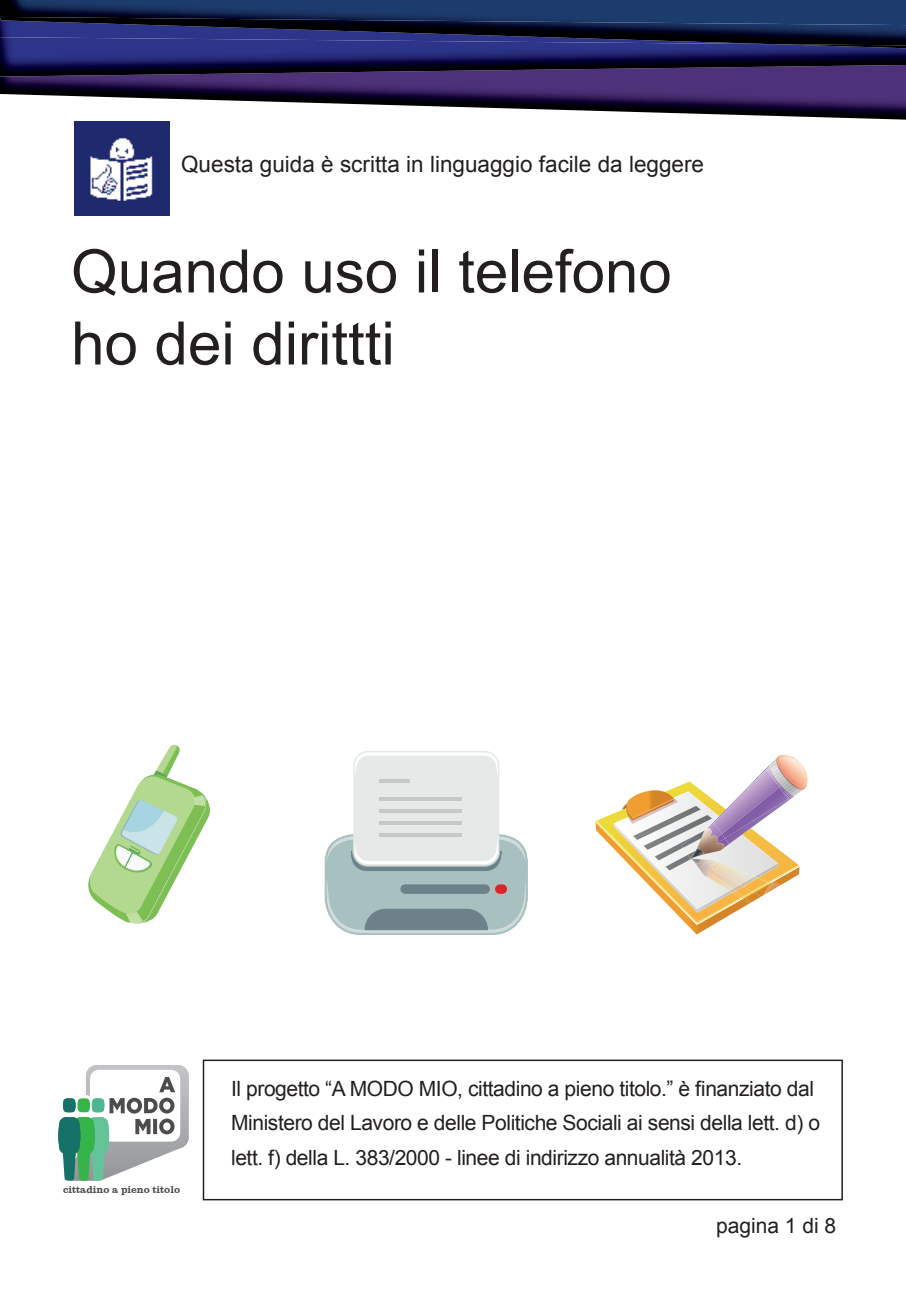
<style>
.page{position:relative;width:906px;height:1289px;background:#fff}
.page>*{position:absolute;margin:0;border:0;box-sizing:border-box;transform-origin:0 0}
.t1{font:60px/72px "Arial";color:#231f20}
.t2{font:22.5px "Arial";color:#231f20}
.t3{font:21px/34.5px "Arial";letter-spacing:-.02em;color:#231f20}
.t4{font:21px "Arial";color:#231f20}
.t5{font:10.2px "Clarendon";color:#4b4c4d}
</style>
<div class="page">
<img style="left:0;top:77px;width:906px;height:43px">
<img style="left:0;top:45px;width:906px;height:32px">
<img style="left:0;top:0;width:906px;height:17px">
<img style="left:0;top:17px;width:906px;height:28px">
<img style="left:773px;top:44px;width:133px;height:4px">
<img style="left:75px;top:122px;width:94px;height:93px">
<img style="left:203px;top:1059px;width:640px;height:141px">
<svg style="left:58px;top:1065px;width:131px;height:115px"></svg>
<svg style="left:88px;top:745px;width:122px;height:178px"></svg>
<div style="left:353px;top:750px;width:146px;height:115px;background:#e7e9e8;border-radius:15px"></div>
<svg style="left:355px;top:752px;width:143px;height:22px"></svg>
<hr style="left:379px;top:779px;width:30px;height:4px;background:#c6c8c8">
<svg style="left:379px;top:797px;width:82px;height:3px"></svg>
<svg style="left:379px;top:809px;width:82px;height:3px"></svg>
<svg style="left:379px;top:821px;width:82px;height:3px"></svg>
<hr style="left:379px;top:833px;width:82px;height:3px;background:#c6c8c8">
<svg style="left:325px;top:834px;width:202px;height:100px"></svg>
<svg style="left:595px;top:755px;width:213px;height:179px"></svg>
<p class="t2" style="left:181px;top:149px;width:524px">Questa guida è scritta in linguaggio facile da leggere</p>
<h1 class="t1" style="left:71px;top:236px;width:602px">Quando uso il telefono ho dei dirittti</h1>
<p class="t5" style="left:63px;top:1183px;width:119px">cittadino a pieno titolo</p>
<p class="t3" style="left:231px;top:1071px;width:590px">Il progetto “A MODO MIO, cittadino a pieno titolo.” è finanziato dal<br>Ministero del Lavoro e delle Politiche Sociali ai sensi della lett. d) o lett. f) della L. 383/2000 - linee di indirizzo annualità 2013.</p>
<p class="t4" style="left:716px;top:1211px;width:122px">pagina 1 di 8</p>
</div>
